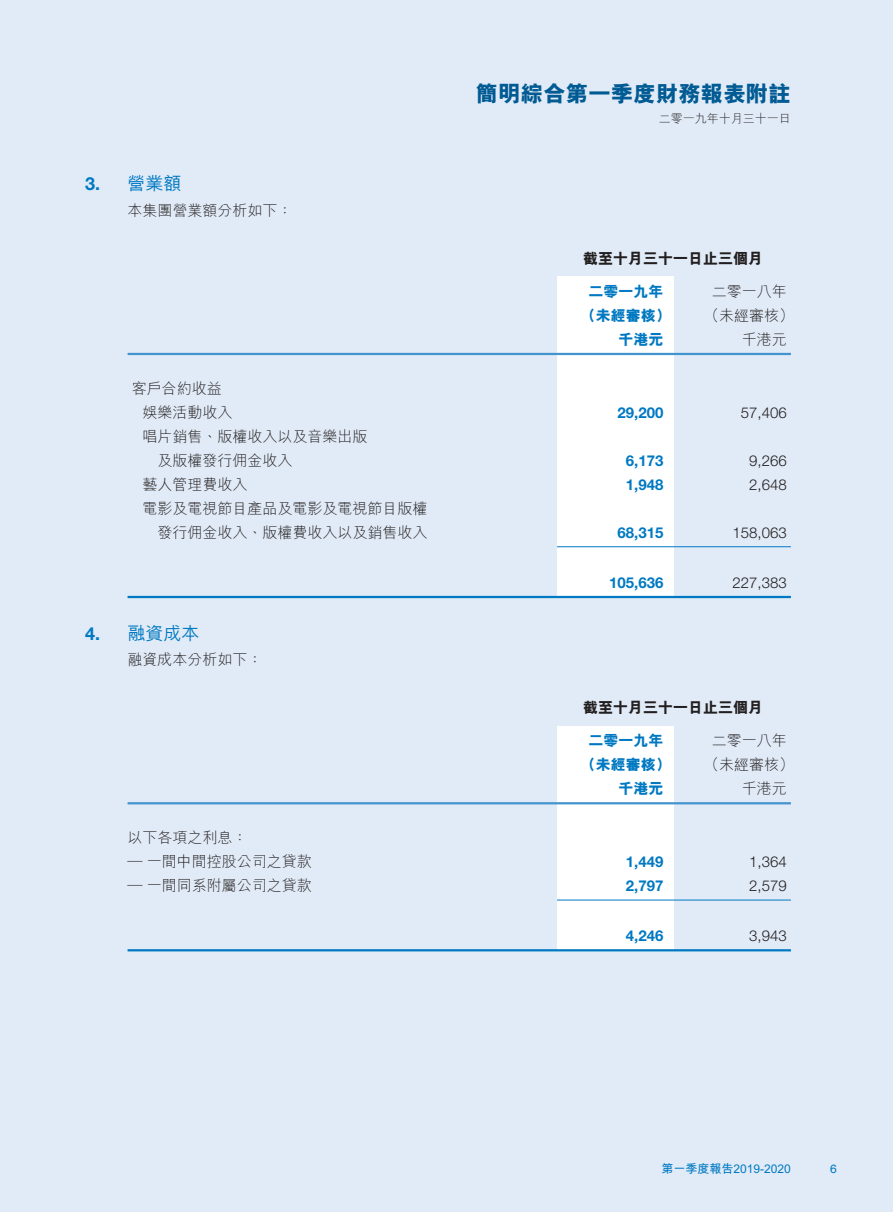
<style>
.page{position:relative;width:893px;height:1212px;background:#e1ebf7}
.page>*{position:absolute;margin:0;border:0;box-sizing:border-box;transform-origin:0 0}
.t1{font:800 22.5px "M Hei HK";color:#005a93}
.t2{font:500 18px "M Hei HK";color:#0079c2}
.t3{font:700 18px "Helvetica Neue LT Std";color:#0079c2}
.t4{font:300 15px/24px "M Hei HK";color:#231f20}
.t5{font:300 15px "Helvetica Neue LT Std";color:#231f20}
.t6{font:700 15px "Helvetica Neue LT Std";color:#0079c2}
.t7{font:800 15px "M Hei HK";color:#0079c2}
.t8{font:800 15px "M Hei HK";color:#231f20}
.t9{font:700 12px "M Hei HK";color:#0079c2}
.t10{font:300 12px "M Hei HK";color:#231f20}
.t11{font:12px "Helvetica";color:#0079c2}
</style>
<div class="page">
<div style="left:557px;top:277px;width:117px;height:320px;background:#fff"></div>
<div style="left:557px;top:726px;width:117px;height:225px;background:#fff"></div>
<hr style="left:128px;top:353px;width:663px;height:2px;background:#4393cf">
<hr style="left:557px;top:546px;width:234px;height:1px;background:#0079c2">
<hr style="left:128px;top:596px;width:663px;height:2px;background:#0079c2">
<hr style="left:128px;top:802px;width:663px;height:2px;background:#4393cf">
<hr style="left:557px;top:900px;width:234px;height:1px;background:#0079c2">
<hr style="left:128px;top:949px;width:663px;height:2px;background:#0079c2">
<p class="t3" style="left:85px;top:173px;width:17px">3.</p>
<p class="t2" style="left:128px;top:171px;width:55px">營業額</p>
<p class="t4" style="left:128px;top:198px;width:166px">本集團營業額分析如下：</p>
<p class="t4" style="left:132px;top:376px;width:91px">客戶合約收益</p>
<p class="t4" style="left:143px;top:400px;width:226px">娛樂活動收入<br>唱片銷售、版權收入以及音樂出版</p>
<p class="t4" style="left:158px;top:448px;width:136px">及版權發行佣金收入</p>
<p class="t4" style="left:143px;top:472px;width:286px">藝人管理費收入<br>電影及電視節目產品及電影及電視節目版權</p>
<p class="t4" style="left:158px;top:520px;width:271px">發行佣金收入、版權費收入以及銷售收入</p>
<p class="t3" style="left:85px;top:622px;width:17px">4.</p>
<p class="t2" style="left:128px;top:620px;width:73px">融資成本</p>
<p class="t4" style="left:128px;top:648px;width:136px">融資成本分析如下：</p>
<p class="t4" style="left:128px;top:826px;width:121px">以下各項之利息：</p>
<p class="t4" style="left:128px;top:850px;width:186px">— 一間中間控股公司之貸款</p>
<p class="t4" style="left:128px;top:874px;width:186px">— 一間同系附屬公司之貸款</p>
<h1 class="t1" style="left:476px;top:83px;width:317px">簡明綜合第一季度財務報表附註</h1>
<p class="t10" style="left:659px;top:112px;width:134px">二零一九年十月三十一日</p>
<p class="t8" style="left:583px;top:251px;width:181px">截至十月三十一日止三個月</p>
<p class="t4" style="left:712px;top:279px;width:77px">二零一八年</p>
<p class="t7" style="left:588px;top:283px;width:76px">二零一九年</p>
<p class="t7" style="left:581px;top:307px;width:91px">（未經審核）</p>
<p class="t4" style="left:704px;top:303px;width:92px">（未經審核(</p>
<p class="t7" style="left:618px;top:331px;width:46px">千港元</p>
<p class="t4" style="left:742px;top:327px;width:47px">千港元</p>
<p class="t6" style="left:617px;top:403px;width:47px">29,200</p>
<p class="t5" style="left:741px;top:403px;width:47px">57,406</p>
<p class="t6" style="left:626px;top:451px;width:39px">6,173</p>
<p class="t5" style="left:749px;top:451px;width:39px">9,266</p>
<p class="t6" style="left:626px;top:475px;width:39px">1,948</p>
<p class="t5" style="left:749px;top:475px;width:39px">2,648</p>
<p class="t6" style="left:617px;top:523px;width:47px">68,315</p>
<p class="t5" style="left:732px;top:523px;width:56px">158,063</p>
<p class="t6" style="left:609px;top:573px;width:56px">105,636</p>
<p class="t5" style="left:732px;top:573px;width:56px">227,383</p>
<p class="t8" style="left:583px;top:700px;width:181px">截至十月三十一日止三個月</p>
<p class="t4" style="left:712px;top:728px;width:77px">二零一八年</p>
<p class="t7" style="left:588px;top:733px;width:76px">二零一九年</p>
<p class="t7" style="left:581px;top:757px;width:91px">（未經審核）</p>
<p class="t4" style="left:704px;top:752px;width:92px">（未經審核(</p>
<p class="t7" style="left:618px;top:781px;width:46px">千港元</p>
<p class="t4" style="left:742px;top:776px;width:47px">千港元</p>
<p class="t6" style="left:626px;top:853px;width:39px">1,449</p>
<p class="t5" style="left:749px;top:853px;width:39px">1,364</p>
<p class="t6" style="left:626px;top:877px;width:39px">2,797</p>
<p class="t5" style="left:749px;top:877px;width:39px">2,579</p>
<p class="t6" style="left:626px;top:926px;width:39px">4,246</p>
<p class="t5" style="left:749px;top:926px;width:39px">3,943</p>
<p class="t9" style="left:661px;top:1160px;width:131px">第一季度報告2019-2020</p>
<p class="t11" style="left:830px;top:1159px;width:8px">6</p>
</div>
